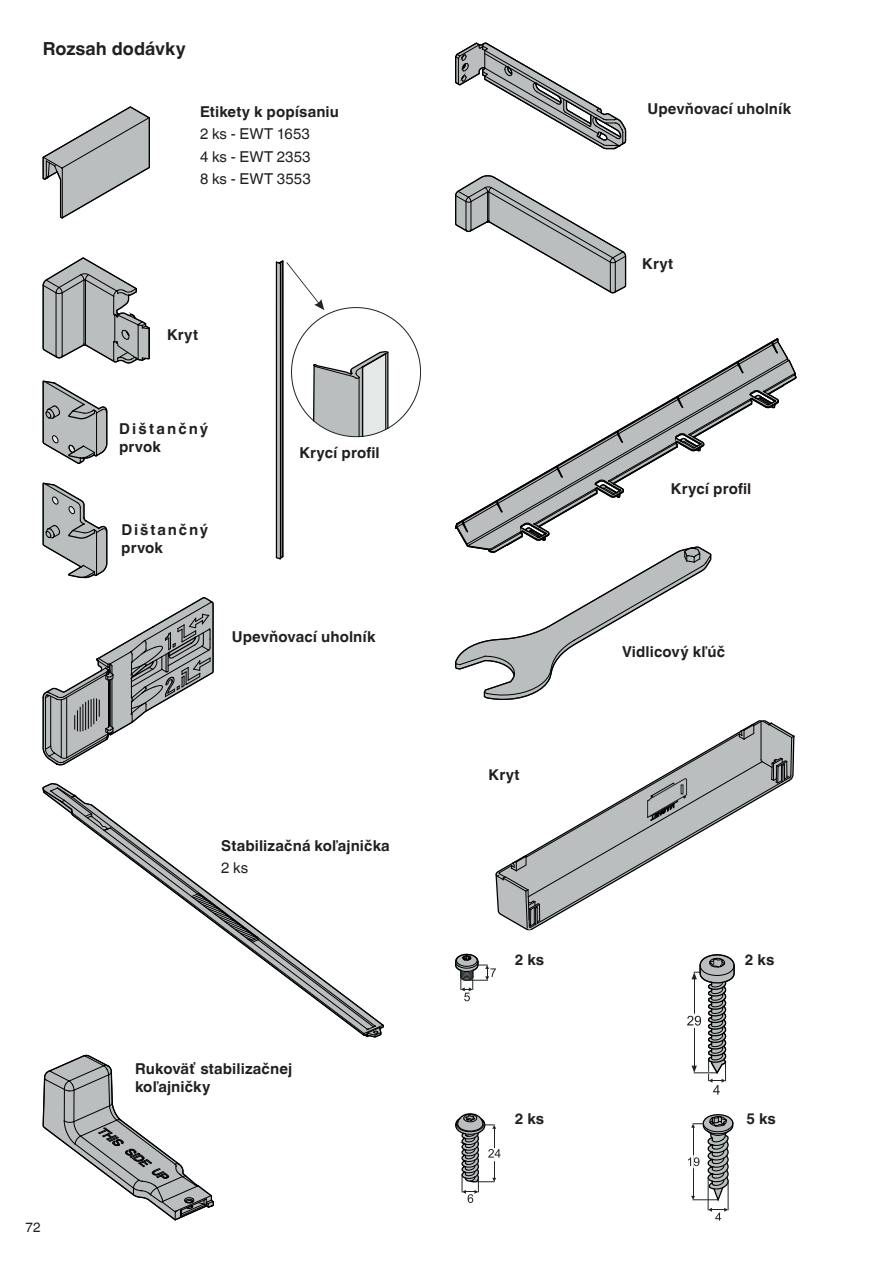
<style>
.page{position:relative;width:893px;height:1263px;background:#fff}
.page>*{position:absolute;margin:0;border:0;box-sizing:border-box;transform-origin:0 0}
.t1{font:700 18px "Helvetica Linotype";color:#231f20}
.t2{font:700 15px/18px "Helvetica Linotype";letter-spacing:.01em;color:#231f20}
.t3{font:15px/22.4px "Helvetica Linotype";letter-spacing:.01em;color:#231f20;text-align:justify}
.t4{font:700 15px/18px "Helvetica Linotype";letter-spacing:.125em;color:#231f20}
.t5{font:700 15px/18px "Helvetica Linotype";letter-spacing:.14em;color:#231f20}
.t6{font:13.5px "Helvetica Linotype";color:#231f20}
</style>
<div class="page">
<svg style="left:43px;top:106px;width:107px;height:113px"></svg>
<svg style="left:43px;top:257px;width:107px;height:107px"></svg>
<svg style="left:43px;top:483px;width:64px;height:95px"></svg>
<svg style="left:43px;top:381px;width:64px;height:83px"></svg>
<svg style="left:43px;top:597px;width:171px;height:168px"></svg>
<svg style="left:43px;top:783px;width:341px;height:254px"></svg>
<svg style="left:43px;top:1055px;width:171px;height:165px"></svg>
<svg style="left:455px;top:175px;width:171px;height:118px"></svg>
<svg style="left:455px;top:43px;width:171px;height:106px"></svg>
<svg style="left:455px;top:954px;width:41px;height:47px"></svg>
<svg style="left:455px;top:1113px;width:46px;height:90px"></svg>
<svg style="left:455px;top:338px;width:341px;height:362px"></svg>
<svg style="left:688px;top:1114px;width:46px;height:106px"></svg>
<svg style="left:687px;top:954px;width:48px;height:140px"></svg>
<svg style="left:495px;top:722px;width:300px;height:207px"></svg>
<svg style="left:276px;top:260px;width:145px;height:299px"></svg>
<p class="t1" style="left:43px;top:39px;width:145px">Rozsah dodávky</p>
<p class="t2" style="left:200px;top:103px;width:140px">Etikety k popísaniu</p>
<p class="t3" style="left:200px;top:123px;width:112px">2 ks - EWT 1653<br>4 ks - EWT 2353<br>8 ks - EWT 3553</p>
<p class="t2" style="left:167px;top:326px;width:33px">Kryt</p>
<p class="t5" style="left:119px;top:420px;width:91px">Dištančný prvok</p>
<p class="t4" style="left:121px;top:521px;width:89px">Dištančný prvok</p>
<p class="t2" style="left:299px;top:444px;width:82px">Krycí profil</p>
<p class="t2" style="left:232px;top:627px;width:145px">Upevňovací uholník</p>
<p class="t2" style="left:221px;top:836px;width:170px">Stabilizačná koľajnička</p>
<p class="t3" style="left:221px;top:857px;width:29px">2 ks</p>
<p class="t6" style="left:26px;top:1219px;width:17px">72</p>
<p class="t2" style="left:135px;top:1060px;width:159px">Rukoväť stabilizačnej koľajničky</p>
<p class="t2" style="left:648px;top:100px;width:145px">Upevňovací uholník</p>
<p class="t2" style="left:642px;top:255px;width:33px">Kryt</p>
<p class="t2" style="left:489px;top:766px;width:33px">Kryt</p>
<p class="t2" style="left:515px;top:950px;width:31px">2 ks</p>
<p class="t2" style="left:515px;top:1110px;width:31px">2 ks</p>
<p class="t2" style="left:671px;top:480px;width:82px">Krycí profil</p>
<p class="t2" style="left:622px;top:643px;width:105px">Vidlicový kľúč</p>
<p class="t2" style="left:745px;top:950px;width:31px">2 ks</p>
<p class="t2" style="left:746px;top:1110px;width:31px">5 ks</p>
</div>
